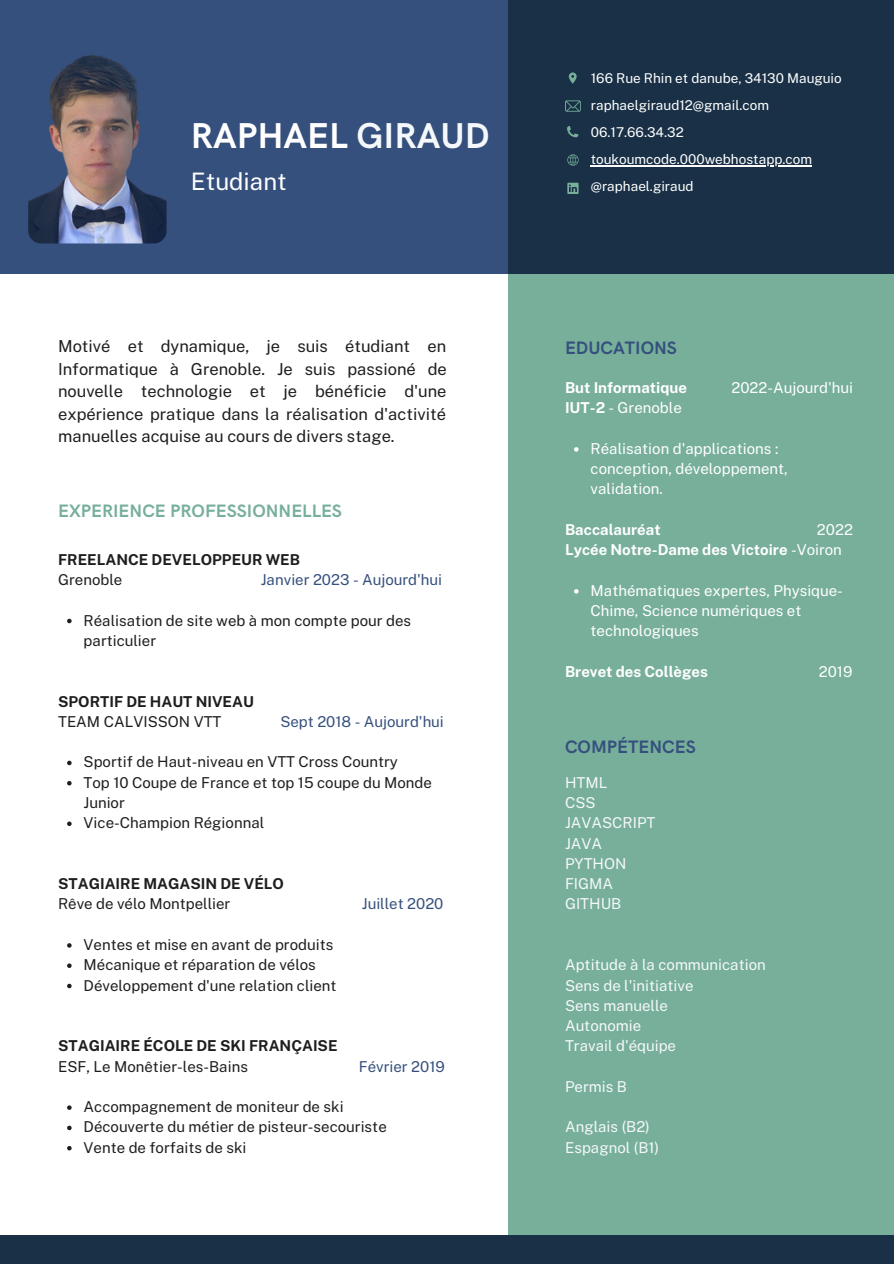
<style>
.page{position:relative;width:894px;height:1264px;background:#fff}
.page>*{position:absolute;margin:0;border:0;box-sizing:border-box;transform-origin:0 0}
.t1{font:700 36px "HK Grotesk";color:#fff}
.t2{font:24px "Public Sans";color:#fff}
.t3{font:700 18px "HK Grotesk";color:#77af9b}
.t4{font:700 18px "HK Grotesk";color:#35507d}
.t5{font:16.5px/22.5px "Public Sans";color:#1e1e1e;text-align:justify}
.t6{font:15px/20.2px "Public Sans";color:#1e1e1e}
.t7{font:15px/20.2px "Public Sans";color:#fff}
.t8{font:15px "Public Sans";color:#f5f8fa}
.t9{font:700 15px "Public Sans";color:#1e1e1e}
.t10{font:700 15px "Public Sans";color:#fff}
.t11{font:15px "Public Sans";color:#35507d}
.t12{font:13.5px "Public Sans";color:#fff}
.s1{color:#f5f8fa}
.s2{font-weight:700}
.s3{font-weight:400}
</style>
<div class="page">
<div style="left:0;top:0;width:509px;height:273px;background:#35507d"></div>
<div style="left:508px;top:231px;width:385px;height:1032px;background:#77af9b"></div>
<div style="left:508px;top:0;width:385px;height:273px;background:#193046"></div>
<div style="left:0;top:1235px;width:893px;height:28px;background:#193046"></div>
<svg style="left:28px;top:55px;width:139px;height:189px"></svg>
<svg style="left:568px;top:72px;width:8px;height:12px"></svg>
<svg style="left:565px;top:100px;width:15px;height:12px"></svg>
<svg style="left:567px;top:126px;width:11px;height:11px"></svg>
<svg style="left:567px;top:154px;width:11px;height:12px"></svg>
<svg style="left:567px;top:183px;width:11px;height:11px"></svg>
<svg style="left:67px;top:618px;width:5px;height:5px"></svg>
<svg style="left:67px;top:760px;width:5px;height:5px"></svg>
<svg style="left:67px;top:781px;width:5px;height:4px"></svg>
<svg style="left:67px;top:821px;width:5px;height:5px"></svg>
<svg style="left:67px;top:943px;width:5px;height:4px"></svg>
<svg style="left:67px;top:963px;width:5px;height:4px"></svg>
<svg style="left:67px;top:983px;width:5px;height:5px"></svg>
<svg style="left:67px;top:1105px;width:5px;height:4px"></svg>
<svg style="left:67px;top:1125px;width:5px;height:5px"></svg>
<svg style="left:67px;top:1146px;width:5px;height:4px"></svg>
<svg style="left:574px;top:447px;width:4px;height:4px"></svg>
<svg style="left:574px;top:589px;width:4px;height:4px"></svg>
<hr style="left:590px;top:165px;width:221px;height:1px;background:#fff">
<p class="t1" style="left:191px;top:116px;width:300px">RAPHAEL <span class="s1">GIRAUD</span></p>
<p class="t2" style="left:191px;top:167px;width:97px">Etudiant</p>
<p class="t5" style="left:58px;top:335px;width:390px">Motivé et dynamique, je suis étudiant en Informatique à Grenoble. Je suis passioné de nouvelle technologie et je bénéficie d'une expérience pratique dans la réalisation d'activité manuelles acquise au cours de divers stage.</p>
<p class="t3" style="left:58px;top:501px;width:285px">EXPERIENCE PROFESSIONNELLES</p>
<p class="t9" style="left:58px;top:550px;width:243px">FREELANCE DEVELOPPEUR WEB</p>
<p class="t6" style="left:58px;top:569px;width:66px">Grenoble</p>
<p class="t11" style="left:261px;top:570px;width:183px">Janvier 2023 - Aujourd'hui</p>
<p class="t6" style="left:84px;top:610px;width:329px">Réalisation de site web à mon compte pour des particulier</p>
<p class="t9" style="left:58px;top:692px;width:197px">SPORTIF DE HAUT NIVEAU</p>
<p class="t6" style="left:58px;top:711px;width:165px">TEAM CALVISSON VTT</p>
<p class="t11" style="left:280px;top:712px;width:165px">Sept 2018 - Aujourd'hui</p>
<p class="t6" style="left:84px;top:752px;width:316px">Sportif de Haut-niveau en VTT Cross Country</p>
<p class="t6" style="left:84px;top:772px;width:349px">Top 10 Coupe de France et top 15 coupe du Monde<br>Junior</p>
<p class="t6" style="left:84px;top:812px;width:182px">Vice-Champion Régionnal</p>
<p class="t9" style="left:58px;top:874px;width:227px">STAGIAIRE MAGASIN DE VÉLO</p>
<p class="t6" style="left:58px;top:893px;width:174px">Rêve de vélo Montpellier</p>
<p class="t11" style="left:362px;top:895px;width:83px">Juillet 2020</p>
<p class="t6" style="left:84px;top:934px;width:251px">Ventes et mise en avant de produits</p>
<p class="t6" style="left:84px;top:954px;width:234px">Mécanique et réparation de vélos</p>
<p class="t6" style="left:84px;top:974px;width:254px">Développement d'une relation client</p>
<p class="t9" style="left:58px;top:1037px;width:281px">STAGIAIRE ÉCOLE DE SKI FRANÇAISE</p>
<p class="t6" style="left:58px;top:1056px;width:191px">ESF, Le Monêtier-les-Bains</p>
<p class="t11" style="left:358px;top:1057px;width:87px">Février 2019</p>
<p class="t6" style="left:84px;top:1096px;width:261px">Accompagnement de moniteur de ski</p>
<p class="t6" style="left:84px;top:1116px;width:304px">Découverte du métier de pisteur-secouriste</p>
<p class="t6" style="left:84px;top:1137px;width:164px">Vente de forfaits de ski</p>
<p class="t12" style="left:590px;top:70px;width:252px">166 Rue Rhin et danube, 34130 Mauguio</p>
<p class="t12" style="left:590px;top:97px;width:180px">raphaelgiraud12@gmail.com</p>
<p class="t12" style="left:590px;top:124px;width:94px">06.17.66.34.32</p>
<p class="t12" style="left:590px;top:151px;width:223px">toukoumcode.000webhostapp.com</p>
<p class="t12" style="left:590px;top:178px;width:104px">@raphael.giraud</p>
<p class="t4" style="left:565px;top:337px;width:113px">EDUCATIONS</p>
<p class="t10" style="left:565px;top:379px;width:123px">But Informatique</p>
<p class="t7" style="left:731px;top:377px;width:123px">2022-Aujourd'hui</p>
<p class="t7" style="left:565px;top:398px;width:118px"><span class="s2">IUT-2</span> - Grenoble</p>
<p class="t7" style="left:590px;top:438px;width:199px">Réalisation d'applications : conception, développement, validation.</p>
<p class="t10" style="left:565px;top:521px;width:97px">Baccalauréat</p>
<p class="t7" style="left:816px;top:519px;width:38px">2022</p>
<p class="t10" style="left:565px;top:541px;width:278px">Lycée Notre-Dame des Victoire <span class="s3">-Voiron</span></p>
<p class="t7" style="left:590px;top:580px;width:254px">Mathématiques expertes, Physique-<br>Chime, Science numériques et technologiques</p>
<p class="t10" style="left:565px;top:662px;width:144px">Brevet des Collèges</p>
<p class="t7" style="left:818px;top:661px;width:35px">2019</p>
<p class="t4" style="left:565px;top:737px;width:132px">COMPÉTENCES</p>
<p class="t8" style="left:565px;top:773px;width:44px">HTML</p>
<p class="t8" style="left:565px;top:793px;width:32px">CSS</p>
<p class="t8" style="left:565px;top:814px;width:92px">JAVASCRIPT</p>
<p class="t8" style="left:565px;top:834px;width:39px">JAVA</p>
<p class="t8" style="left:565px;top:854px;width:63px">PYTHON</p>
<p class="t8" style="left:565px;top:874px;width:50px">FIGMA</p>
<p class="t8" style="left:565px;top:895px;width:58px">GITHUB</p>
<p class="t8" style="left:565px;top:955px;width:202px">Aptitude à la communication</p>
<p class="t8" style="left:565px;top:976px;width:130px">Sens de l'initiative</p>
<p class="t8" style="left:565px;top:996px;width:104px">Sens manuelle</p>
<p class="t8" style="left:565px;top:1016px;width:78px">Autonomie</p>
<p class="t8" style="left:565px;top:1037px;width:112px">Travail d'équipe</p>
<p class="t8" style="left:565px;top:1077px;width:63px">Permis B</p>
<p class="t8" style="left:565px;top:1118px;width:86px">Anglais (B2)</p>
<p class="t8" style="left:565px;top:1138px;width:96px">Espagnol (B1)</p>
</div>
